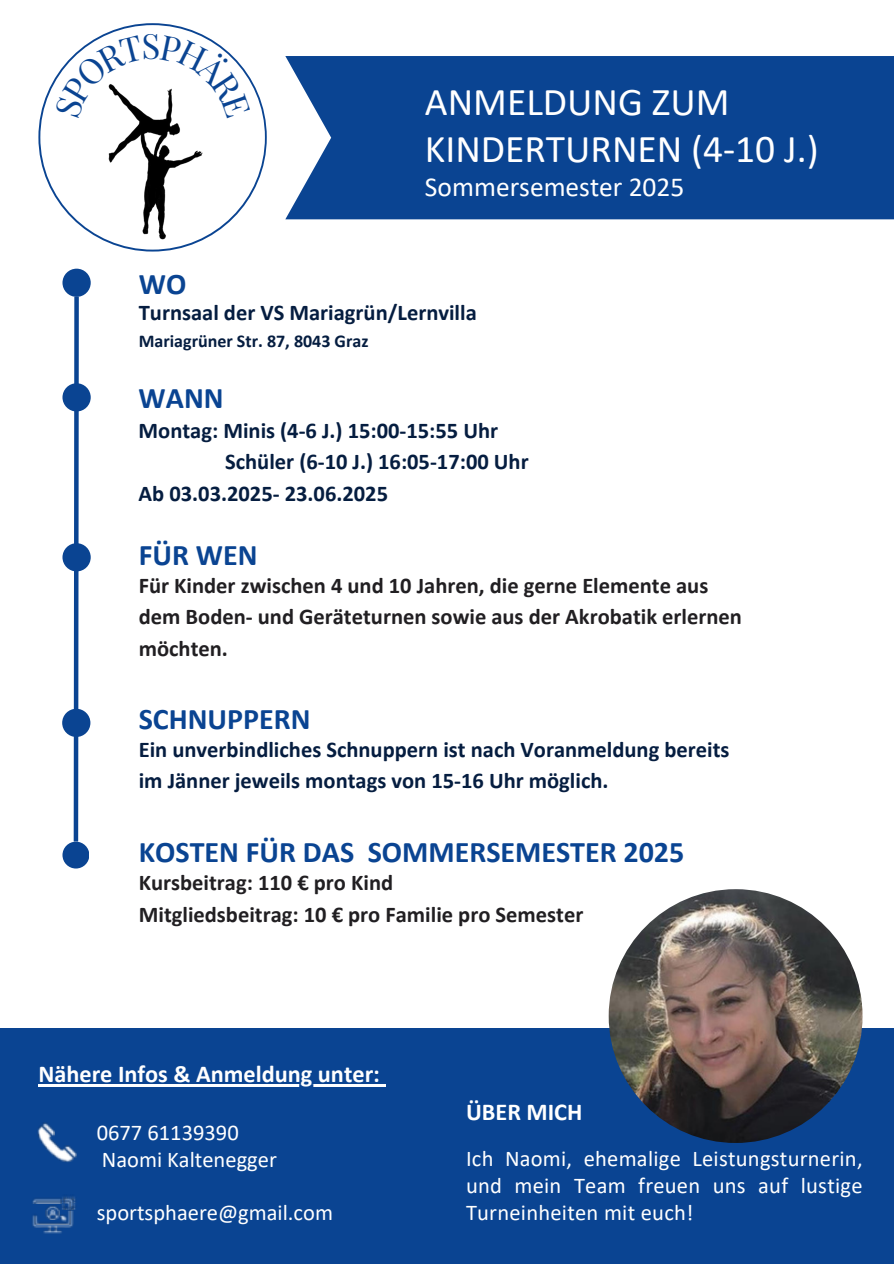
<style>
.page{position:relative;width:894px;height:1264px;background:#fff}
.page>*{position:absolute;margin:0;border:0;box-sizing:border-box;transform-origin:0 0}
.t1{font:39.45px/47.2px "Calibri";color:#fff}
.t2{font:700 30px "Calibri";color:#0a4492}
.t3{font:27.45px "Calibri";color:#fff}
.t4{font:700 24.3px "Calibri";color:#fff}
.t5{font:700 22.5px/31.5px "Calibri";color:#051d40}
.t6{font:700 22.5px/31.5px "Calibri";color:#211f22}
.t7{font:22.5px/27px "Calibri";color:#fff;text-align:justify}
.t8{font:700 18px "Calibri";color:#051d40}
</style>
<div class="page">
<div style="left:62px;top:269px;width:29px;height:28px;background:#0a4492;border-radius:50%"></div>
<svg style="left:71px;top:295px;width:10px;height:546px"></svg>
<div style="left:62px;top:543px;width:29px;height:28px;background:#0a4492;border-radius:50%"></div>
<div style="left:62px;top:708px;width:28px;height:29px;background:#0a4492;border-radius:50%"></div>
<div style="left:62px;top:383px;width:29px;height:28px;background:#0a4492;border-radius:50%"></div>
<div style="left:62px;top:841px;width:27px;height:27px;background:#0a4492;border-radius:50%"></div>
<svg style="left:38px;top:23px;width:229px;height:228px"></svg>
<img style="left:105px;top:118px;width:99px;height:123px">
<div style="left:0;top:1028px;width:893px;height:235px;background:#0a4492"></div>
<img style="left:42px;top:1123px;width:7px;height:2px">
<img style="left:37px;top:1125px;width:36px;height:37px">
<img style="left:63px;top:1144px;width:13px;height:14px">
<img style="left:32px;top:1198px;width:26px;height:5px">
<img style="left:32px;top:1215px;width:41px;height:18px">
<img style="left:45px;top:1205px;width:13px;height:14px">
<svg style="left:58px;top:1196px;width:18px;height:25px"></svg>
<img style="left:608px;top:889px;width:254px;height:253px;border-radius:127px">
<hr style="left:38px;top:1084px;width:342px;height:2px;background:#fff">
<div style="left:285px;top:56px;width:608px;height:163px;background:#0a4492"></div>
<svg style="left:55px;top:34px;width:196px;height:84px"></svg>
<h2 class="t2" style="left:139px;top:271px;width:49px">WO</h2>
<h5 class="t1" style="left:425px;top:81px;width:395px">ANMELDUNG ZUM<br>KINDERTURNEN (4-10 J.)</h5>
<p class="t3" style="left:425px;top:176px;width:261px">Sommersemester 2025</p>
<h5 class="t5" style="left:139px;top:299px;width:339px">Turnsaal der VS Mariagrün/Lernvilla</h5>
<h5 class="t8" style="left:139px;top:334px;width:231px">Mariagrüner Str. 87, 8043 Graz</h5>
<h5 class="t2" style="left:138px;top:386px;width:86px">WANN</h5>
<h3 class="t5" style="left:138px;top:416px;width:361px">Montag: Minis (4-6 J.) 15:00-15:55 Uhr</h3>
<h3 class="t5" style="left:225px;top:448px;width:305px">Schüler (6-10 J.) 16:05-17:00 Uhr</h3>
<h3 class="t5" style="left:138px;top:479px;width:251px">Ab 03.03.2025- 23.06.2025</h3>
<p class="t2" style="left:139px;top:542px;width:120px">FÜR WEN</p>
<p class="t6" style="left:139px;top:571px;width:604px">Für Kinder zwischen 4 und 10 Jahren, die gerne Elemente aus dem Boden- und Geräteturnen sowie aus der Akrobatik erlernen möchten.</p>
<p class="t2" style="left:139px;top:706px;width:173px">SCHNUPPERN</p>
<p class="t5" style="left:139px;top:735px;width:592px">Ein unverbindliches Schnuppern ist nach Voranmeldung bereits im Jänner jeweils montags von 15-16 Uhr möglich.</p>
<p class="t2" style="left:139px;top:839px;width:547px">KOSTEN FÜR DAS SOMMERSEMESTER 2025</p>
<h2 class="t6" style="left:139px;top:868px;width:446px">Kursbeitrag: 110 € pro Kind<br>Mitgliedsbeitrag: 10 € pro Familie pro Semester</h2>
<h5 class="t4" style="left:38px;top:1064px;width:343px">Nähere Infos &amp; Anmeldung unter:</h5>
<p class="t7" style="left:97px;top:1121px;width:143px">0677 61139390</p>
<h2 class="t7" style="left:102px;top:1148px;width:176px">Naomi Kaltenegger</h2>
<h5 class="t7" style="left:97px;top:1200px;width:238px">sportsphaere@gmail.com</h5>
<h2 class="t4" style="left:466px;top:1102px;width:118px">ÜBER MICH</h2>
<h2 class="t7" style="left:466px;top:1146px;width:398px">Ich Naomi, ehemalige Leistungsturnerin, und mein Team freuen uns auf lustige Turneinheiten mit euch!</h2>
</div>
